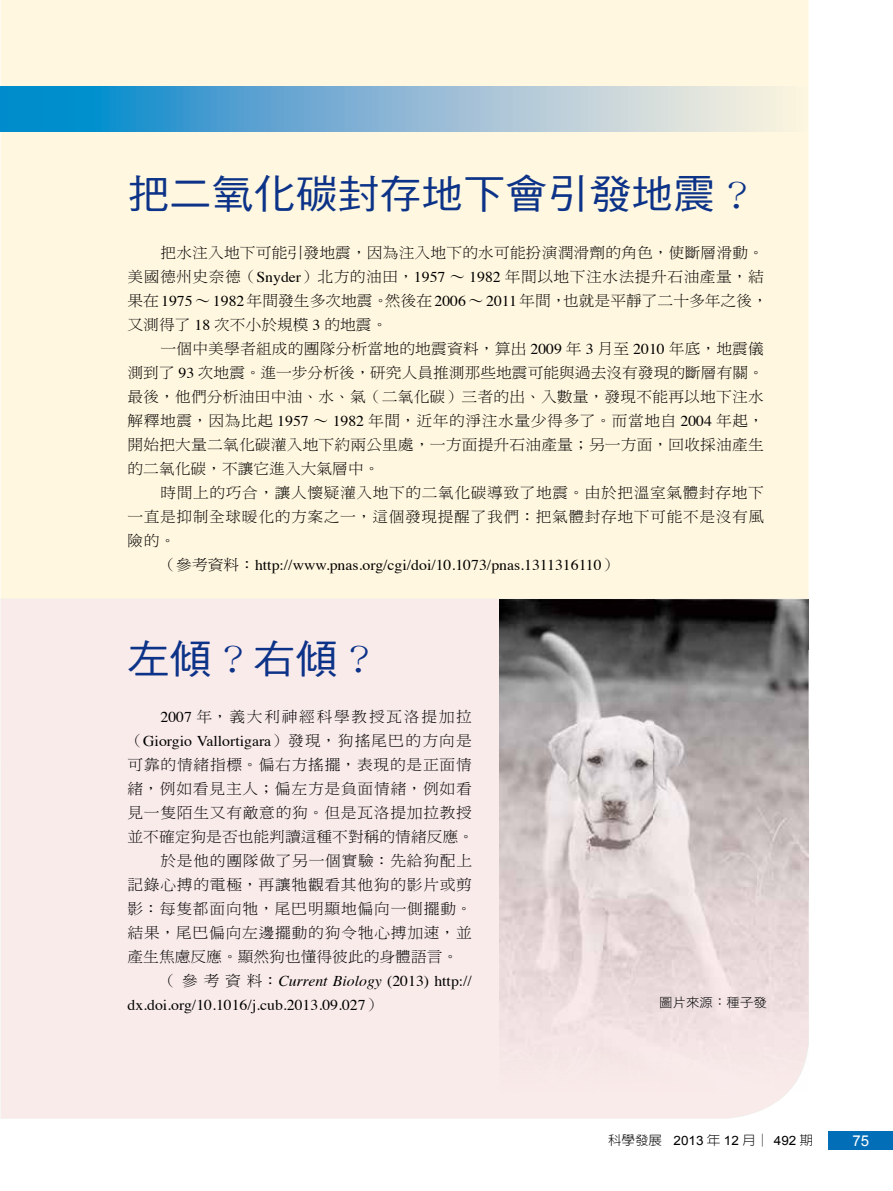
<style>
.page{position:relative;width:893px;height:1191px;background:#fff}
.page>*{position:absolute;margin:0;border:0;box-sizing:border-box;transform-origin:0 0}
.t1{font:39.9px "DF Hei Std W5";color:#0c3388;scale:1.05 1}
.t2{font:15px/24px "DF Ming Std W3";letter-spacing:.035em;color:#000;text-align:justify;scale:1.05 1}
.t3{font:15px/24.5px "Times";color:#000;scale:1.05 1}
.t4{font:15px/24px "DF Ming Std W3";letter-spacing:.01em;color:#000;scale:1.05 1}
.t5{font:15px "DF Ming Std W3";color:#000;scale:1.05 1}
.t6{font:15px "DF Ming Std W3";letter-spacing:.105em;color:#000;scale:1.05 1}
.t7{font:15px "Arial";color:#fff}
.t8{font:12.9px "Arial";color:#000;scale:1.05 1}
.t9{font:12.9px "DF Hei Std W3";color:#000;scale:1.05 1}
.s1{font-family:"Adobe Ming Std";font-weight:300}
.s2{font-family:"Times"}
.s3{font-family:"DF Ming Std W3"}
.s4{font-style:italic}
.s5{font-family:"AR New Hei B5";font-weight:300}
</style>
<div class="page">
<div style="left:1px;top:0;width:808px;height:598px;background:#fff7df"></div>
<div style="left:1px;top:598px;width:808px;height:520px;background:#faebeb"></div>
<svg style="left:0;top:0;width:1px;height:1118px"></svg>
<hr style="left:0;top:86px;width:1px;height:45px;background:#008bcc">
<svg style="left:1px;top:86px;width:807px;height:45px"></svg>
<div style="left:828px;top:1131px;width:65px;height:18px;background:#036eb8"></div>
<img style="left:500px;top:599px;width:309px;height:451px">
<div style="left:500px;top:1050px;width:278px;height:50px;background:#f8eae9"></div>
<img style="left:778px;top:649px;width:31px;height:451px">
<h1 class="t1" style="left:127px;top:172px;width:601px">把二氧化碳封存地下會引發地震<span class="s1">？</span></h1>
<p class="t4" style="left:127px;top:240px;width:611px;text-indent:33px">把水注入地下可能引發地震，因為注入地下的水可能扮演潤滑劑的角色，使斷層滑動。美國德州史奈德（<span class="s2">Snyder</span>）北方的油田，<span class="s2">1957</span> ∼ <span class="s2">1982</span> 年間以地下注水法提升石油產量，結果在<span class="s2">1975</span>∼<span class="s2">1982</span>年間發生多次地震。然後在<span class="s2">2006</span>∼<span class="s2">2011</span>年間，也就是平靜了二十多年之後，又測得了 <span class="s2">18</span> 次不小於規模 <span class="s2">3</span> 的地震。</p>
<p class="t2" style="left:128px;top:336px;width:608px;text-indent:33px">一個中美學者組成的團隊分析當地的地震資料，算出 <span class="s2">2009</span> 年 <span class="s2">3</span> 月至 <span class="s2">2010</span> 年底，地震儀測到了 <span class="s2">93</span> 次地震。進一步分析後，研究人員推測那些地震可能與過去沒有發現的斷層有關。最後，他們分析油田中油、水、氣（二氧化碳）三者的出、入數量，發現不能再以地下注水解釋地震，因為比起 <span class="s2">1957</span> ∼ <span class="s2">1982</span> 年間，近年的淨注水量少得多了。而當地自 <span class="s2">2004</span> 年起，開始把大量二氧化碳灌入地下約兩公里處，一方面提升石油產量；另一方面，回收採油產生的二氧化碳，不讓它進入大氣層中。</p>
<p class="t2" style="left:128px;top:480px;width:608px;text-indent:33px">時間上的巧合，讓人懷疑灌入地下的二氧化碳導致了地震。由於把溫室氣體封存地下一直是抑制全球暖化的方案之一，這個發現提醒了我們：把氣體封存地下可能不是沒有風險的。</p>
<p class="t3" style="left:161px;top:551px;width:437px"><span class="s3">（參考資料：</span>http://www.pnas.org/cgi/doi/10.1073/pnas.1311316110<span class="s3">）</span></p>
<h1 class="t1" style="left:127px;top:636px;width:241px">左傾<span class="s1">？</span>右傾<span class="s1">？</span></h1>
<p class="t6" style="left:160px;top:708px;width:298px"><span class="s2">2007</span> 年，義大利神經科學教授瓦洛提加拉</p>
<p class="t3" style="left:127px;top:727px;width:330px"><span class="s3">（</span>Giorgio Vallortigara<span class="s3">）發現，狗搖尾巴的方向是</span></p>
<p class="t2" style="left:127px;top:752px;width:329px">可靠的情緒指標。偏右方搖擺，表現的是正面情</p>
<p class="t2" style="left:127px;top:776px;width:330px">緒，例如看見主人；偏左方是負面情緒，例如看</p>
<p class="t2" style="left:127px;top:800px;width:330px">見一隻陌生又有敵意的狗。但是瓦洛提加拉教授</p>
<p class="t5" style="left:127px;top:828px;width:331px">並不確定狗是否也能判讀這種不對稱的情緒反應。</p>
<p class="t2" style="left:160px;top:848px;width:298px">於是他的團隊做了另一個實驗：先給狗配上</p>
<p class="t2" style="left:127px;top:872px;width:330px">記錄心搏的電極，再讓牠觀看其他狗的影片或剪</p>
<p class="t2" style="left:127px;top:896px;width:330px">影：每隻都面向牠，尾巴明顯地偏向一側擺動。</p>
<p class="t2" style="left:127px;top:920px;width:329px">結果，尾巴偏向左邊擺動的狗令牠心搏加速，並</p>
<p class="t5" style="left:127px;top:948px;width:316px">產生焦慮反應。顯然狗也懂得彼此的身體語言。</p>
<p class="t3" style="left:127px;top:967px;width:330px;text-indent:33px"><span class="s3">（參考資料：</span><span class="s4">Current Biology</span> (2013) http:// dx.doi.org/10.1016/j.cub.2013.09.027<span class="s3">）</span></p>
<p class="t9" style="left:659px;top:995px;width:104px">圖片來源：種子發</p>
<p class="t8" style="left:608px;top:1132px;width:197px"><span class="s5">科學發展</span> 2013 <span class="s5">年</span> 12 <span class="s5">月│</span> 492 <span class="s5">期</span></p>
<p class="t7" style="left:852px;top:1131px;width:18px">75</p>
</div>
